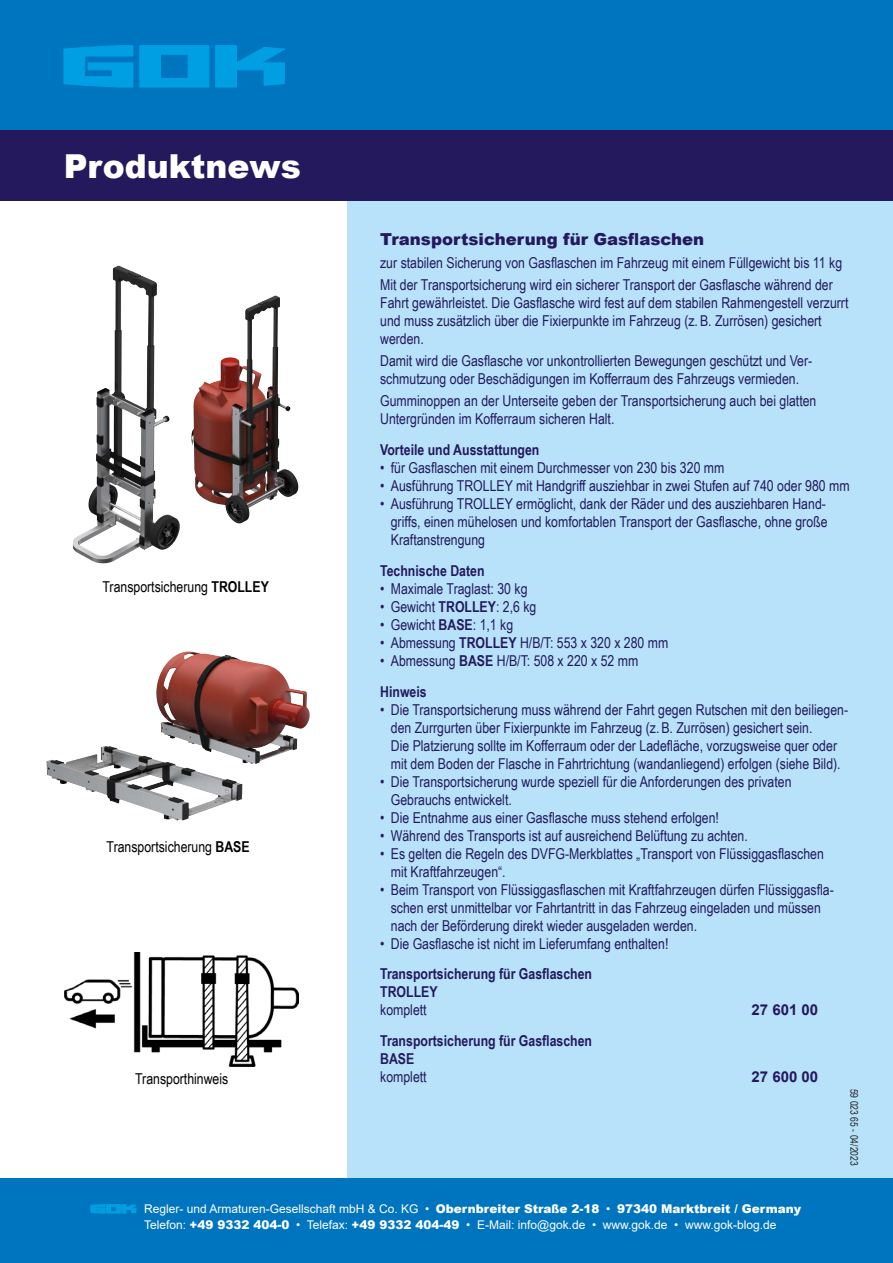
<style>
.page{position:relative;width:893px;height:1263px;background:#fff}
.page>*{position:absolute;margin:0;border:0;box-sizing:border-box;transform-origin:0 0}
.t1{font:900 33px "Arial";color:#fff}
.t2{font:900 16.5px "Arial";color:#24195d}
.t3{font:15px/18px "Arial Narrow";color:#24195d}
.t4{font:700 15px/18px "Arial Narrow";color:#24195d}
.t5{font:15px "Arial Narrow";color:#000}
.t6{font:700 15px "Arial";color:#24195d}
.t7{font:12px/15.3px "Arial";color:#fff}
.t8{font:10.5px "Arial Narrow";color:#282827}
.s1{font-weight:700}
.s2{font-weight:900}
</style>
<div class="page">
<div style="left:0;top:0;width:893px;height:194px;background:#0075bf"></div>
<div style="left:347px;top:198px;width:546px;height:980px;background:#b7e2fa"></div>
<div style="left:0;top:130px;width:893px;height:70px;background:#24195d"></div>
<svg style="left:215px;top:46px;width:70px;height:41px"></svg>
<svg style="left:64px;top:45px;width:69px;height:42px"></svg>
<svg style="left:140px;top:45px;width:69px;height:42px"></svg>
<div style="left:0;top:1178px;width:893px;height:85px;background:#0075bf"></div>
<svg style="left:91px;top:1204px;width:45px;height:9px"></svg>
<img style="left:65px;top:952px;width:234px;height:114px">
<img style="left:47px;top:746px;width:184px;height:74px">
<img style="left:156px;top:651px;width:101px;height:113px">
<img style="left:73px;top:266px;width:72px;height:297px">
<img style="left:191px;top:296px;width:84px;height:191px">
<h1 class="t1" style="left:64px;top:142px;width:239px">Produktnews</h1>
<p class="t5" style="left:103px;top:576px;width:168px">Transportsicherung <span class="s1">TROLLEY</span></p>
<p class="t5" style="left:107px;top:836px;width:145px">Transportsicherung <span class="s1">BASE</span></p>
<p class="t2" style="left:380px;top:227px;width:325px">Transportsicherung für Gasflaschen</p>
<p class="t3" style="left:380px;top:251px;width:463px;line-height:22.2px">zur stabilen Sicherung von Gasflaschen im Fahrzeug mit einem Füllgewicht bis 11 kg<br>Mit der Transportsicherung wird ein sicherer Transport der Gasflasche während der</p>
<p class="t3" style="left:380px;top:293px;width:470px">Fahrt gewährleistet. Die Gasflasche wird fest auf dem stabilen Rahmengestell verzurrt und muss zusätzlich über die Fixierpunkte im Fahrzeug (z.B. Zurrösen) gesichert werden.</p>
<p class="t3" style="left:380px;top:351px;width:434px">Damit wird die Gasflasche vor unkontrollierten Bewegungen geschützt und Ver&shy;schmutzung oder Beschädigungen im Kofferraum des Fahrzeugs vermieden.</p>
<p class="t3" style="left:380px;top:391px;width:438px">Gumminoppen an der Unterseite geben der Transportsicherung auch bei glatten<br>Untergründen im Kofferraum sicheren Halt.</p>
<p class="t4" style="left:380px;top:440px;width:161px">Vorteile und Ausstattungen</p>
<p class="t3" style="left:380px;top:458px;width:346px">• für Gasflaschen mit einem Durchmesser von 230 bis 320 mm</p>
<p class="t3" style="left:380px;top:476px;width:471px">• Ausführung TROLLEY mit Handgriff ausziehbar in zwei Stufen auf 740 oder 980 mm</p>
<p class="t3" style="left:391px;top:494px;width:438px;text-align:justify;text-indent:-11px">• Ausführung TROLLEY ermöglicht, dank der Räder und des ausziehbaren Hand&shy;griffs, einen mühelosen und komfortablen Transport der Gasflasche, ohne große Kraftanstrengung</p>
<p class="t4" style="left:380px;top:561px;width:106px">Technische Daten</p>
<p class="t3" style="left:380px;top:579px;width:149px">• Maximale Traglast: 30 kg</p>
<p class="t3" style="left:380px;top:597px;width:158px">• Gewicht <span class="s1">TROLLEY</span>: 2,6 kg</p>
<p class="t3" style="left:380px;top:615px;width:135px">• Gewicht <span class="s1">BASE</span>: 1,1 kg</p>
<p class="t3" style="left:380px;top:633px;width:290px">• Abmessung <span class="s1">TROLLEY</span> H/B/T: 553 x 320 x 280 mm</p>
<p class="t3" style="left:380px;top:645px;width:260px;line-height:30.8px">• Abmessung <span class="s1">BASE</span> H/B/T: 508 x 220 x 52 mm<br><span class="s1">Hinweis</span></p>
<p class="t3" style="left:391px;top:700px;width:459px;text-indent:-11px">• Die Transportsicherung muss während der Fahrt gegen Rutschen mit den beiliegen&shy;den Zurrgurten über Fixierpunkte im Fahrzeug (z.B. Zurrösen) gesichert sein.<br>Die Platzierung sollte im Kofferraum oder der Ladefläche, vorzugsweise quer oder mit dem Boden der Flasche in Fahrtrichtung (wandanliegend) erfolgen (siehe Bild).</p>
<p class="t3" style="left:391px;top:772px;width:402px;text-indent:-11px">• Die Transportsicherung wurde speziell für die Anforderungen des privaten<br>Gebrauchs entwickelt.</p>
<p class="t3" style="left:380px;top:808px;width:340px">• Die Entnahme aus einer Gasflasche muss stehend erfolgen!</p>
<p class="t3" style="left:380px;top:826px;width:369px">• Während des Transports ist auf ausreichend Belüftung zu achten.</p>
<p class="t3" style="left:391px;top:844px;width:435px;text-indent:-11px">• Es gelten die Regeln des DVFG-Merkblattes „Transport von Flüssiggasflaschen mit Kraftfahrzeugen“.</p>
<p class="t3" style="left:391px;top:880px;width:445px;text-indent:-11px">• Beim Transport von Flüssiggasflaschen mit Kraftfahrzeugen dürfen Flüssiggasfla&shy;schen erst unmittelbar vor Fahrtantritt in das Fahrzeug eingeladen und müssen nach der Beförderung direkt wieder ausgeladen werden.</p>
<p class="t3" style="left:380px;top:934px;width:290px">• Die Gasflasche ist nicht im Lieferumfang enthalten!</p>
<p class="t4" style="left:380px;top:964px;width:213px">Transportsicherung für Gasflaschen<br>TROLLEY</p>
<p class="t3" style="left:380px;top:1000px;width:48px">komplett</p>
<p class="t6" style="left:751px;top:999px;width:68px">27 601 00</p>
<p class="t4" style="left:380px;top:1031px;width:213px">Transportsicherung für Gasflaschen<br>BASE</p>
<p class="t5" style="left:135px;top:1067px;width:95px">Transporthinweis</p>
<p class="t3" style="left:380px;top:1067px;width:48px">komplett</p>
<p class="t6" style="left:751px;top:1066px;width:68px">27 600 00</p>
<p class="t7" style="left:144px;top:1201px;width:658px">Regler- und Armaturen-Gesellschaft mbH &amp; Co. KG • <span class="s2">Obernbreiter Straße 2-18</span> • <span class="s2">97340 Marktbreit / Germany<br></span>Telefon: <span class="s2">+49 9332 404-0</span> • Telefax: <span class="s2">+49 9332 404-49</span> • E-Mail: info@gok.de • www.gok.de • www.gok-blog.de</p>
<p class="t8" style="left:862px;top:1089px;width:79px;rotate:90deg">59 023 65 - 04/2023</p>
</div>
